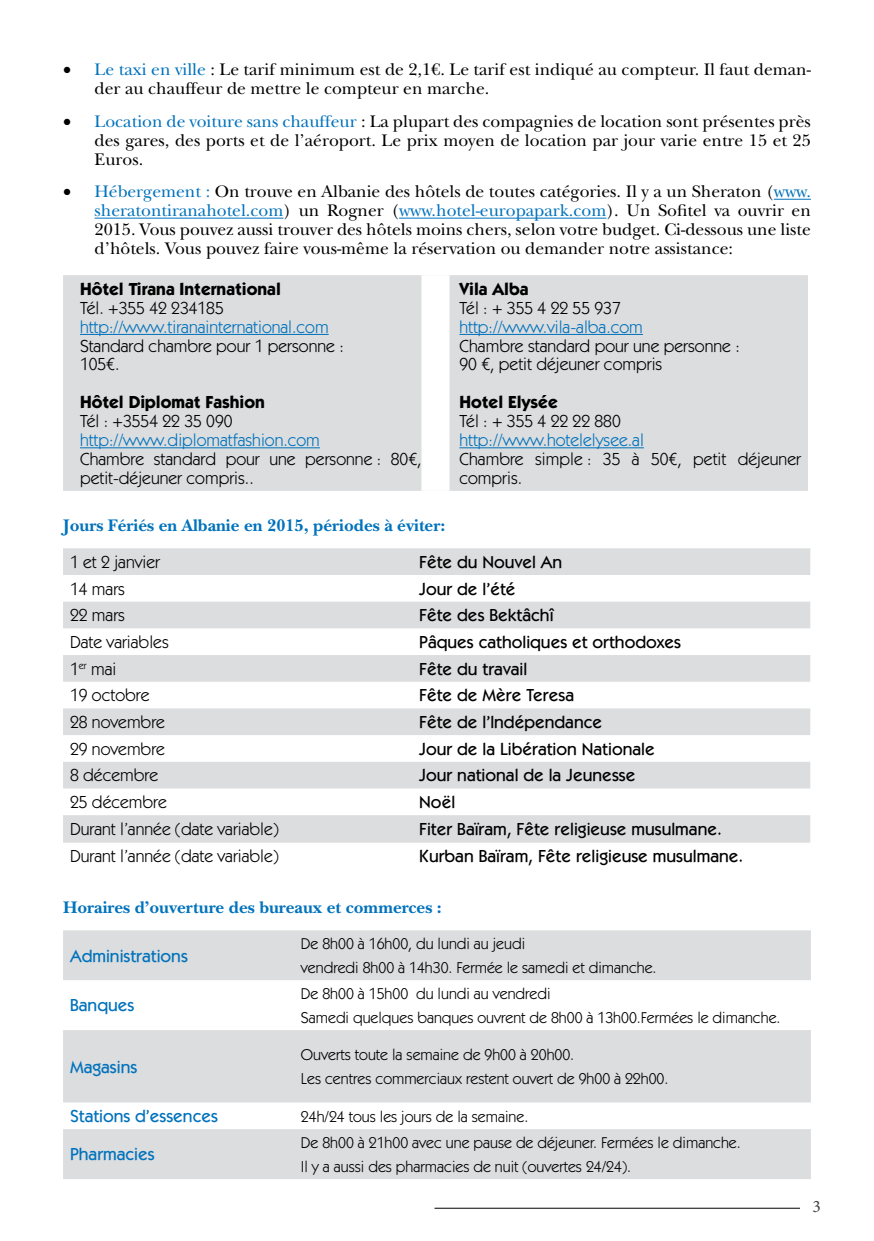
<style>
.page{position:relative;width:874px;height:1241px;background:#fff}
.page>*{position:absolute;margin:0;border:0;box-sizing:border-box;transform-origin:0 0}
.t1{font:17.5px/18.9px "New Baskerville Std";color:#000;text-align:justify}
.t2{font:17.5px/18.9px "ITC Kabel Std";color:#000}
.t3{font:500 17.5px "ITC Kabel Std";color:#000}
.t4{font:17.5px "ITC Kabel Std";color:#0072bc}
.t5{font:700 17.5px "New Baskerville Std";color:#0072bc}
.t6{font:700 17.5px "ITC Kabel Std";color:#000}
.t7{font:500 17.5px "ITC Kabel Std";color:#0072bc}
.t8{font:17.5px "Minion Pro";color:#414042}
.t9{font:15.75px/24.5px "ITC Kabel Std";color:#000}
.s1{color:#0072bc}
</style>
<div class="page">
<hr style="left:434px;top:1207px;width:365px;height:1px;background:#000">
<hr style="left:773px;top:199px;width:37px;height:1px;background:#0072bc">
<hr style="left:94px;top:218px;width:189px;height:1px;background:#0072bc">
<hr style="left:399px;top:218px;width:207px;height:1px;background:#0072bc">
<div style="left:63px;top:275px;width:744px;height:216px;background:#dcddde"></div>
<div style="left:421px;top:275px;width:28px;height:216px;background:#fff"></div>
<hr style="left:80px;top:334px;width:248px;height:1px;background:#0072bc">
<hr style="left:80px;top:447px;width:240px;height:1px;background:#0072bc">
<hr style="left:459px;top:334px;width:183px;height:1px;background:#0072bc">
<hr style="left:459px;top:447px;width:184px;height:1px;background:#0072bc">
<svg style="left:63px;top:548px;width:746px;height:294px;fill:#dcddde"></svg>
<svg style="left:63px;top:930px;width:747px;height:248px;fill:#dcddde"></svg>
<p class="t1" style="left:94px;top:60px;width:717px;text-indent:-32px">• <span class="s1">Le taxi en ville</span> : Le tarif minimum est de 2,1€. Le tarif est indiqué au compteur. Il faut deman&shy;der au chauffeur de mettre le compteur en marche.</p>
<p class="t1" style="left:94px;top:112px;width:717px;text-indent:-32px">• <span class="s1">Location de voiture sans chauffeur</span> : La plupart des compagnies de location sont présentes près des gares, des ports et de l’aéroport. Le prix moyen de location par jour varie entre 15 et 25<br>Euros.</p>
<p class="t1" style="left:94px;top:182px;width:717px;text-indent:-31px">• <span class="s1">Hébergement :</span> On trouve en Albanie des hôtels de toutes catégories. Il y a un Sheraton (<span class="s1">www. sheratontiranahotel.com</span>) un Rogner (<span class="s1">www.hotel-europapark.com</span>). Un Sofitel va ouvrir en 2015. Vous pouvez aussi trouver des hôtels moins chers, selon votre budget. Ci-dessous une liste d’hôtels. Vous pouvez faire vous-même la réservation ou demander notre assistance:</p>
<p class="t6" style="left:80px;top:278px;width:202px">Hôtel Tirana International</p>
<p class="t2" style="left:80px;top:298px;width:145px">Tél. +355 42 234185</p>
<p class="t4" style="left:80px;top:316px;width:250px">http://www.tiranainternational.com</p>
<p class="t2" style="left:80px;top:336px;width:265px">Standard chambre pour 1 personne :<br>105€.</p>
<p class="t6" style="left:80px;top:391px;width:186px">Hôtel Diplomat Fashion</p>
<p class="t2" style="left:80px;top:412px;width:154px">Tél : +3554 22 35 090</p>
<p class="t4" style="left:80px;top:430px;width:241px">http://www.diplomatfashion.com</p>
<p class="t2" style="left:80px;top:449px;width:343px">Chambre standard pour une personne : 80€, petit-déjeuner compris..</p>
<p class="t6" style="left:459px;top:278px;width:71px">Vila Alba</p>
<p class="t2" style="left:459px;top:298px;width:163px">Tél : + 355 4 22 55 937</p>
<p class="t4" style="left:459px;top:316px;width:185px">http://www.vila-alba.com</p>
<p class="t2" style="left:459px;top:336px;width:282px">Chambre standard pour une personne :<br>90 €, petit déjeuner compris</p>
<p class="t6" style="left:459px;top:391px;width:100px">Hotel Elysée</p>
<p class="t2" style="left:459px;top:412px;width:163px">Tél : + 355 4 22 22 880</p>
<p class="t4" style="left:459px;top:430px;width:186px">http://www.hotelelysee.al</p>
<p class="t2" style="left:459px;top:449px;width:343px">Chambre simple : 35 à 50€, petit déjeuner compris.</p>
<p class="t5" style="left:63px;top:515px;width:383px">Jours Fériés en Albanie en 2015, périodes à éviter:</p>
<p class="t2" style="left:70px;top:552px;width:91px">1 et 2 janvier</p>
<p class="t3" style="left:419px;top:551px;width:144px">Fête du Nouvel An</p>
<p class="t2" style="left:70px;top:579px;width:56px">14 mars</p>
<p class="t3" style="left:419px;top:578px;width:98px">Jour de l’été</p>
<p class="t2" style="left:70px;top:606px;width:56px">22 mars</p>
<p class="t3" style="left:419px;top:605px;width:136px">Fête des Bektâchî</p>
<p class="t2" style="left:70px;top:632px;width:100px">Date variables</p>
<p class="t3" style="left:419px;top:631px;width:263px">Pâques catholiques et orthodoxes</p>
<p class="t2" style="left:70px;top:659px;width:48px">1<sup>er</sup> mai</p>
<p class="t3" style="left:419px;top:658px;width:109px">Fête du travail</p>
<p class="t2" style="left:70px;top:686px;width:81px">19 octobre</p>
<p class="t3" style="left:419px;top:685px;width:156px">Fête de Mère Teresa</p>
<p class="t2" style="left:70px;top:712px;width:96px">28 novembre</p>
<p class="t3" style="left:419px;top:711px;width:184px">Fête de l’Indépendance</p>
<p class="t2" style="left:70px;top:739px;width:96px">29 novembre</p>
<p class="t3" style="left:419px;top:738px;width:237px">Jour de la Libération Nationale</p>
<p class="t2" style="left:70px;top:766px;width:89px">8 décembre</p>
<p class="t3" style="left:419px;top:765px;width:217px">Jour national de la Jeunesse</p>
<p class="t2" style="left:70px;top:792px;width:98px">25 décembre</p>
<p class="t3" style="left:419px;top:791px;width:37px">Noël</p>
<p class="t2" style="left:70px;top:819px;width:210px">Durant l’année (date variable)</p>
<p class="t3" style="left:419px;top:818px;width:304px">Fiter Baïram, Fête religieuse musulmane.</p>
<p class="t2" style="left:70px;top:846px;width:210px">Durant l’année (date variable)</p>
<p class="t3" style="left:419px;top:846px;width:325px">Kurban Baïram, Fête religieuse musulmane.</p>
<p class="t5" style="left:63px;top:896px;width:380px">Horaires d’ouverture des bureaux et commerces :</p>
<p class="t7" style="left:70px;top:945px;width:119px">Administrations</p>
<p class="t9" style="left:301px;top:931px;width:357px">De 8h00 à 16h00, du lundi au jeudi<br>vendredi 8h00 à 14h30. Fermée le samedi et dimanche.</p>
<p class="t7" style="left:70px;top:995px;width:66px">Banques</p>
<p class="t9" style="left:301px;top:980px;width:481px">De 8h00 à 15h00 du lundi au vendredi<br>Samedi quelques banques ouvrent de 8h00 à 13h00.Fermées le dimanche.</p>
<p class="t7" style="left:70px;top:1056px;width:69px">Magasins</p>
<p class="t9" style="left:301px;top:1041px;width:369px">Ouverts toute la semaine de 9h00 à 20h00.<br>Les centres commerciaux restent ouvert de 9h00 à 22h00.</p>
<p class="t7" style="left:70px;top:1105px;width:149px">Stations d’essences</p>
<p class="t9" style="left:301px;top:1103px;width:229px">24h/24 tous les jours de la semaine.</p>
<p class="t7" style="left:70px;top:1143px;width:86px">Pharmacies</p>
<p class="t9" style="left:301px;top:1129px;width:441px">De 8h00 à 21h00 avec une pause de déjeuner. Fermées le dimanche.<br>Il y a aussi des pharmacies de nuit (ouvertes 24/24).</p>
<p class="t8" style="left:812px;top:1195px;width:10px">3</p>
</div>
